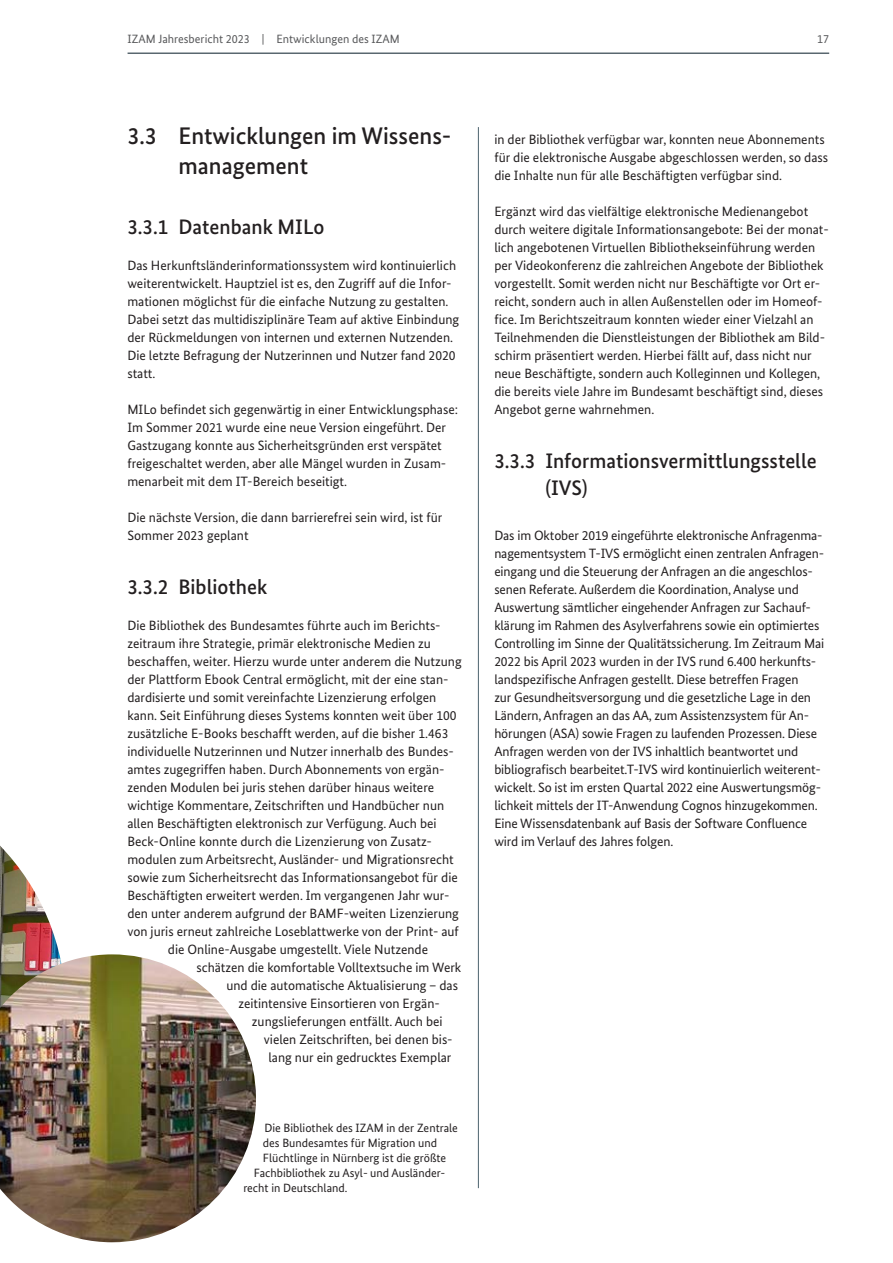
<style>
.page{position:relative;width:893px;height:1263px;background:#fff}
.page>*{position:absolute;margin:0;border:0;box-sizing:border-box;transform-origin:0 0}
.t1{font:500 24px/30px "Bundes Sans";color:#231f20}
.t2{font:500 21px/27px "Bundes Sans";color:#231f20}
.Fließtext_9pt{font:13.5px/18px "Bundes Sans";color:#231f20}
.t3{font:12px "Bundes Sans";color:#231f20}
.t4{font:12px "Bundes Sans";color:#57585a}
</style>
<div class="page">
<hr style="left:128px;top:53px;width:701px;height:1px;background:#59676f">
<hr style="left:478px;top:127px;width:1px;height:1061px;background:#4d636e">
<img style="left:0;top:846px;width:60px;height:108px">
<img style="left:0;top:954px;width:256px;height:288px">
<p class="t4" style="left:128px;top:31px;width:274px">IZAM Jahresbericht 2023 | Entwicklungen des IZAM</p>
<p class="t4" style="left:817px;top:31px;width:13px">17</p>
<h2 class="t1" style="left:178px;top:121px;width:274px;text-indent:-51px">3.3 Entwicklungen im Wissens&shy;management</h2>
<h3 class="t2" style="left:127px;top:213px;width:199px">3.3.1 Datenbank MILo</h3>
<p class="Fließtext_9pt" style="left:127px;top:256px;width:333px">Das Herkunftsländerinformationssystem wird kontinuierlich weiterentwickelt. Hauptziel ist es, den Zugriff auf die Infor&shy;mationen möglichst für die einfache Nutzung zu gestalten.<br>Dabei setzt das multidisziplinäre Team auf aktive Einbindung der Rückmeldungen von internen und externen Nutzenden.<br>Die letzte Befragung der Nutzerinnen und Nutzer fand 2020 statt.</p>
<p class="Fließtext_9pt" style="left:127px;top:400px;width:332px">MILo befindet sich gegenwärtig in einer Entwicklungsphase:<br>Im Sommer 2021 wurde eine neue Version eingeführt. Der Gastzugang konnte aus Sicherheitsgründen erst verspätet freigeschaltet werden, aber alle Mängel wurden in Zusam&shy;menarbeit mit dem IT-Bereich beseitigt.</p>
<p class="Fließtext_9pt" style="left:127px;top:508px;width:316px">Die nächste Version, die dann barrierefrei sein wird, ist für<br>Sommer 2023 geplant</p>
<h3 class="t2" style="left:127px;top:573px;width:141px">3.3.2 Bibliothek</h3>
<p class="Fließtext_9pt" style="left:127px;top:616px;width:315px">Die Bibliothek des Bundesamtes führte auch im Berichts-</p>
<p class="Fließtext_9pt" style="left:127px;top:634px;width:305px">zeitraum ihre Strategie, primär elektronische Medien zu</p>
<p class="Fließtext_9pt" style="left:127px;top:652px;width:336px">beschaffen, weiter. Hierzu wurde unter anderem die Nutzung</p>
<p class="Fließtext_9pt" style="left:127px;top:670px;width:323px">der Plattform Ebook Central ermöglicht, mit der eine stan-</p>
<p class="Fließtext_9pt" style="left:127px;top:688px;width:310px">dardisierte und somit vereinfachte Lizenzierung erfolgen</p>
<p class="Fließtext_9pt" style="left:127px;top:706px;width:331px">kann. Seit Einführung dieses Systems konnten weit über 100</p>
<p class="Fließtext_9pt" style="left:127px;top:724px;width:323px">zusätzliche E-Books beschafft werden, auf die bisher 1.463</p>
<p class="Fließtext_9pt" style="left:127px;top:742px;width:328px">individuelle Nutzerinnen und Nutzer innerhalb des Bundes-</p>
<p class="Fließtext_9pt" style="left:127px;top:760px;width:319px">amtes zugegriffen haben. Durch Abonnements von ergän-</p>
<p class="Fließtext_9pt" style="left:127px;top:778px;width:308px">zenden Modulen bei juris stehen darüber hinaus weitere</p>
<p class="Fließtext_9pt" style="left:127px;top:796px;width:318px">wichtige Kommentare, Zeitschriften und Handbücher nun</p>
<p class="Fließtext_9pt" style="left:127px;top:814px;width:311px">allen Beschäftigten elektronisch zur Verfügung. Auch bei</p>
<p class="Fließtext_9pt" style="left:127px;top:832px;width:306px">Beck-Online konnte durch die Lizenzierung von Zusatz-</p>
<p class="Fließtext_9pt" style="left:127px;top:850px;width:328px">modulen zum Arbeitsrecht, Ausländer- und Migrationsrecht</p>
<p class="Fließtext_9pt" style="left:127px;top:868px;width:332px">sowie zum Sicherheitsrecht das Informationsangebot für die</p>
<p class="Fließtext_9pt" style="left:127px;top:886px;width:324px">Beschäftigten erweitert werden. Im vergangenen Jahr wur-</p>
<p class="Fließtext_9pt" style="left:127px;top:904px;width:333px">den unter anderem aufgrund der BAMF-weiten Lizenzierung</p>
<p class="Fließtext_9pt" style="left:127px;top:922px;width:333px">von juris erneut zahlreiche Loseblattwerke von der Print- auf</p>
<p class="Fließtext_9pt" style="left:168px;top:940px;width:262px">die Online-Ausgabe umgestellt. Viele Nutzende</p>
<p class="Fließtext_9pt" style="left:196px;top:958px;width:267px">schätzen die komfortable Volltextsuche im Werk</p>
<p class="Fließtext_9pt" style="left:226px;top:976px;width:233px">und die automatische Aktualisierung – das</p>
<p class="Fließtext_9pt" style="left:238px;top:994px;width:203px">zeitintensive Einsortieren von Ergän-</p>
<p class="Fließtext_9pt" style="left:252px;top:1012px;width:192px">zungslieferungen entfällt. Auch bei</p>
<p class="Fließtext_9pt" style="left:264px;top:1030px;width:190px">vielen Zeitschriften, bei denen bis-</p>
<p class="Fließtext_9pt" style="left:268px;top:1048px;width:185px">lang nur ein gedrucktes Exemplar</p>
<p class="t3" style="left:264px;top:1120px;width:195px">Die Bibliothek des IZAM in der Zentrale</p>
<p class="t3" style="left:263px;top:1135px;width:176px">des Bundesamtes für Migration und</p>
<p class="t3" style="left:263px;top:1150px;width:185px">Flüchtlinge in Nürnberg ist die größte</p>
<p class="t3" style="left:254px;top:1165px;width:193px">Fachbibliothek zu Asyl- und Ausländer-</p>
<p class="t3" style="left:243px;top:1180px;width:106px">recht in Deutschland.</p>
<p class="Fließtext_9pt" style="left:494px;top:130px;width:335px">in der Bibliothek verfügbar war, konnten neue Abonnements für die elektronische Ausgabe abgeschlossen werden, so dass die Inhalte nun für alle Beschäftigten verfügbar sind.</p>
<p class="Fließtext_9pt" style="left:494px;top:202px;width:336px">Ergänzt wird das vielfältige elektronische Medienangebot durch weitere digitale Informationsangebote: Bei der monat&shy;lich angebotenen Virtuellen Bibliothekseinführung werden per Videokonferenz die zahlreichen Angebote der Bibliothek vorgestellt. Somit werden nicht nur Beschäftigte vor Ort er&shy;reicht, sondern auch in allen Außenstellen oder im Homeof&shy;fice. Im Berichtszeitraum konnten wieder einer Vielzahl an Teilnehmenden die Dienstleistungen der Bibliothek am Bild&shy;schirm präsentiert werden. Hierbei fällt auf, dass nicht nur neue Beschäftigte, sondern auch Kolleginnen und Kollegen, die bereits viele Jahre im Bundesamt beschäftigt sind, dieses Angebot gerne wahrnehmen.</p>
<h3 class="t2" style="left:545px;top:447px;width:273px;text-indent:-51px">3.3.3 Informationsvermittlungsstelle (IVS)</h3>
<p class="Fließtext_9pt" style="left:494px;top:526px;width:331px">Das im Oktober 2019 eingeführte elektronische Anfragenma&shy;nagementsystem T-IVS ermöglicht einen zentralen Anfragen&shy;eingang und die Steuerung der Anfragen an die angeschlos&shy;senen Referate. Außerdem die Koordination, Analyse und Auswertung sämtlicher eingehender Anfragen zur Sachauf&shy;klärung im Rahmen des Asylverfahrens sowie ein optimiertes Controlling im Sinne der Qualitätssicherung. Im Zeitraum Mai 2022 bis April 2023 wurden in der IVS rund 6.400 herkunfts&shy;landspezifische Anfragen gestellt. Diese betreffen Fragen<br>zur Gesundheitsversorgung und die gesetzliche Lage in den Ländern, Anfragen an das AA, zum Assistenzsystem für An&shy;hörungen (ASA) sowie Fragen zu laufenden Prozessen. Diese Anfragen werden von der IVS inhaltlich beantwortet und bibliografisch bearbeitet.T-IVS wird kontinuierlich weiterent&shy;wickelt. So ist im ersten Quartal 2022 eine Auswertungsmög&shy;lichkeit mittels der IT-Anwendung Cognos hinzugekommen.<br>Eine Wissensdatenbank auf Basis der Software Confluence wird im Verlauf des Jahres folgen.</p>
</div>
